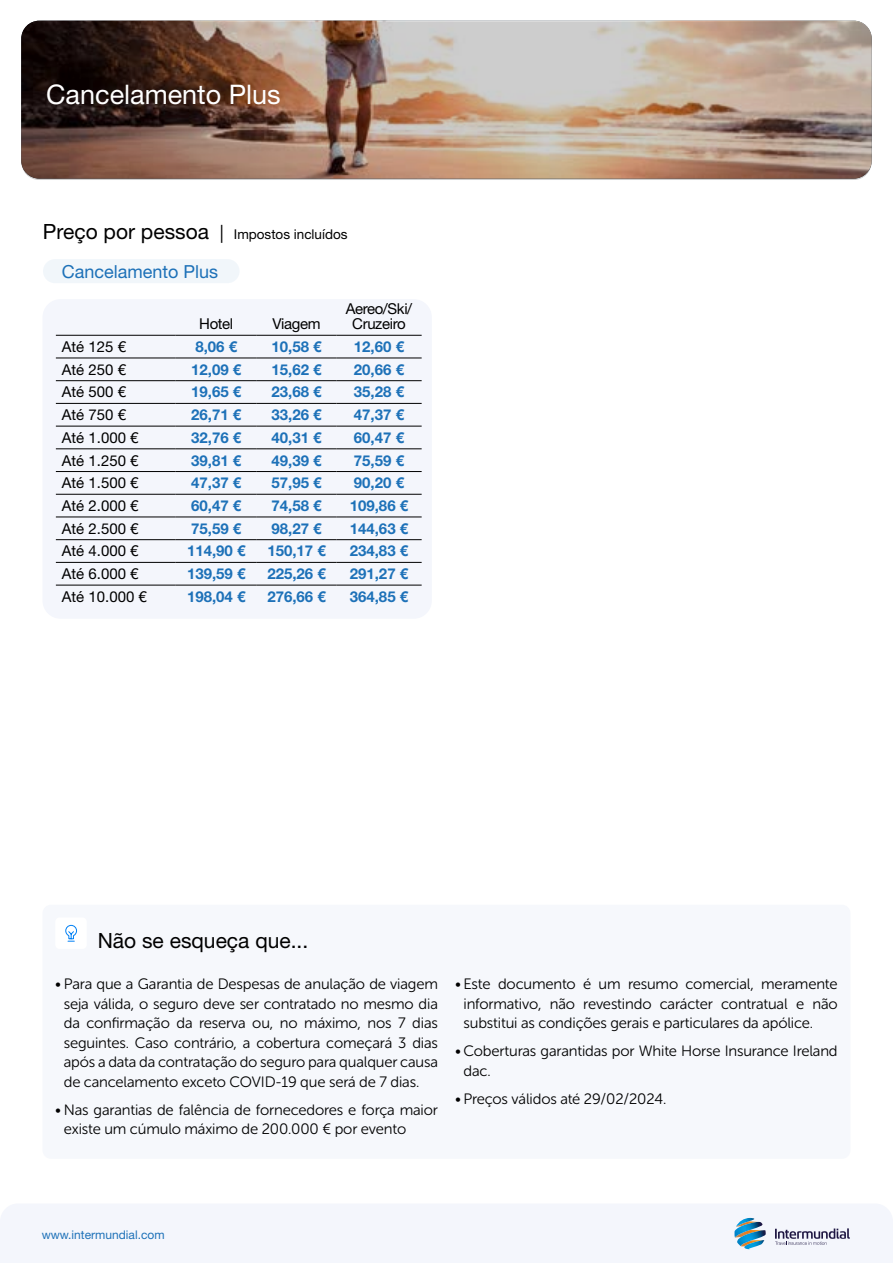
<style>
.page{position:relative;width:893px;height:1263px;background:#fff}
.page>*{position:absolute;margin:0;border:0;box-sizing:border-box;transform-origin:0 0}
.t1{font:27px "Helvetica Neue LT Std";color:#fff}
.t2{font:21px "Helvetica Neue LT Std";color:#000}
.t3{font:18px "Helvetica Neue LT Std";color:#1d71b8}
.t4{font:15px/19.5px "Museo Sans Rounded 300";letter-spacing:-.01em;color:#000;text-align:justify}
.t5{font:700 15px "Helvetica Neue LT Std";color:#1d71b8}
.t6{font:15px "Helvetica Neue LT Std";color:#000}
.t7{font:15px/15px "Helvetica Neue LT Std";letter-spacing:-.025em;color:#000;text-align:center}
.t8{font:13.5px "Helvetica Neue LT Std";color:#000}
.t9{font:12px "Helvetica Neue LT Std";color:#1d71b8}
.s1{font-size:21px}
.s2{font-size:18px}
</style>
<div class="page">
<div style="left:0;top:1204px;width:893px;height:59px;background:#f4f6fc"></div>
<img style="left:736px;top:1218px;width:19px;height:4px">
<img style="left:734px;top:1222px;width:29px;height:15px">
<img style="left:744px;top:1246px;width:20px;height:3px">
<img style="left:737px;top:1230px;width:29px;height:16px">
<svg style="left:775px;top:1228px;width:75px;height:17px"></svg>
<div style="left:43px;top:905px;width:807px;height:254px;background:#f6f8fc;border-radius:9px"></div>
<div style="left:55px;top:917px;width:32px;height:32px;background:#fff;border-radius:4px"></div>
<svg style="left:65px;top:924px;width:12px;height:18px"></svg>
<div style="left:43px;top:259px;width:197px;height:24px;background:#f1f6fa;border-radius:12px"></div>
<img style="left:21px;top:21px;width:851px;height:159px;border-radius:18px">
<div style="left:43px;top:299px;width:389px;height:320px;background:#f4f6fc;border-radius:18px"></div>
<hr style="left:56px;top:358px;width:120px;height:1px;background:#000">
<hr style="left:176px;top:358px;width:81px;height:1px;background:#000">
<hr style="left:257px;top:358px;width:79px;height:1px;background:#000">
<hr style="left:336px;top:358px;width:86px;height:1px;background:#000">
<hr style="left:56px;top:380px;width:120px;height:1px;background:#000">
<hr style="left:176px;top:380px;width:81px;height:1px;background:#000">
<hr style="left:257px;top:380px;width:79px;height:1px;background:#000">
<hr style="left:336px;top:380px;width:86px;height:1px;background:#000">
<hr style="left:56px;top:403px;width:120px;height:1px;background:#000">
<hr style="left:176px;top:403px;width:81px;height:1px;background:#000">
<hr style="left:257px;top:403px;width:79px;height:1px;background:#000">
<hr style="left:336px;top:403px;width:86px;height:1px;background:#000">
<hr style="left:56px;top:426px;width:120px;height:1px;background:#000">
<hr style="left:176px;top:426px;width:81px;height:1px;background:#000">
<hr style="left:257px;top:426px;width:79px;height:1px;background:#000">
<hr style="left:336px;top:426px;width:86px;height:1px;background:#000">
<hr style="left:56px;top:449px;width:120px;height:1px;background:#000">
<hr style="left:176px;top:449px;width:81px;height:1px;background:#000">
<hr style="left:257px;top:449px;width:79px;height:1px;background:#000">
<hr style="left:336px;top:449px;width:86px;height:1px;background:#000">
<hr style="left:56px;top:471px;width:120px;height:1px;background:#000">
<hr style="left:176px;top:471px;width:81px;height:1px;background:#000">
<hr style="left:257px;top:471px;width:79px;height:1px;background:#000">
<hr style="left:336px;top:471px;width:86px;height:1px;background:#000">
<hr style="left:56px;top:494px;width:120px;height:1px;background:#000">
<hr style="left:176px;top:494px;width:81px;height:1px;background:#000">
<hr style="left:257px;top:494px;width:79px;height:1px;background:#000">
<hr style="left:336px;top:494px;width:86px;height:1px;background:#000">
<hr style="left:56px;top:517px;width:120px;height:1px;background:#000">
<hr style="left:176px;top:517px;width:81px;height:1px;background:#000">
<hr style="left:257px;top:517px;width:79px;height:1px;background:#000">
<hr style="left:336px;top:517px;width:86px;height:1px;background:#000">
<hr style="left:56px;top:539px;width:120px;height:1px;background:#000">
<hr style="left:176px;top:539px;width:81px;height:1px;background:#000">
<hr style="left:257px;top:539px;width:79px;height:1px;background:#000">
<hr style="left:336px;top:539px;width:86px;height:1px;background:#000">
<hr style="left:56px;top:562px;width:120px;height:1px;background:#000">
<hr style="left:176px;top:562px;width:81px;height:1px;background:#000">
<hr style="left:257px;top:562px;width:79px;height:1px;background:#000">
<hr style="left:336px;top:562px;width:86px;height:1px;background:#000">
<hr style="left:56px;top:585px;width:120px;height:1px;background:#000">
<hr style="left:176px;top:585px;width:81px;height:1px;background:#000">
<hr style="left:257px;top:585px;width:79px;height:1px;background:#000">
<hr style="left:336px;top:585px;width:86px;height:1px;background:#000">
<hr style="left:56px;top:335px;width:120px;height:1px;background:#000">
<hr style="left:176px;top:335px;width:81px;height:1px;background:#000">
<hr style="left:257px;top:335px;width:79px;height:1px;background:#000">
<hr style="left:336px;top:335px;width:86px;height:1px;background:#000">
<h1 class="t1" style="left:46px;top:79px;width:236px">Cancelamento Plus</h1>
<p class="t8" style="left:43px;top:226px;width:306px"><span class="s1">Preço por pessoa</span> <span class="s2">|</span> Impostos incluídos</p>
<p class="t3" style="left:62px;top:260px;width:158px">Cancelamento Plus</p>
<p class="t6" style="left:199px;top:315px;width:36px">Hotel</p>
<p class="t6" style="left:272px;top:315px;width:50px">Viagem</p>
<p class="t7" style="left:346px;top:301px;width:68px">Aereo/Ski/<br>Cruzeiro</p>
<p class="t6" style="left:62px;top:338px;width:66px">Até 125 €</p>
<p class="t5" style="left:195px;top:337px;width:43px">8,06 €</p>
<p class="t5" style="left:272px;top:337px;width:52px">10,58 €</p>
<p class="t5" style="left:354px;top:337px;width:52px">12,60 €</p>
<p class="t6" style="left:62px;top:360px;width:66px">Até 250 €</p>
<p class="t5" style="left:191px;top:360px;width:52px">12,09 €</p>
<p class="t5" style="left:272px;top:360px;width:52px">15,62 €</p>
<p class="t5" style="left:354px;top:360px;width:52px">20,66 €</p>
<p class="t6" style="left:62px;top:383px;width:66px">Até 500 €</p>
<p class="t5" style="left:191px;top:383px;width:52px">19,65 €</p>
<p class="t5" style="left:272px;top:383px;width:52px">23,68 €</p>
<p class="t5" style="left:354px;top:383px;width:52px">35,28 €</p>
<p class="t6" style="left:62px;top:406px;width:66px">Até 750 €</p>
<p class="t5" style="left:191px;top:405px;width:52px">26,71 €</p>
<p class="t5" style="left:272px;top:405px;width:52px">33,26 €</p>
<p class="t5" style="left:354px;top:405px;width:52px">47,37 €</p>
<p class="t6" style="left:62px;top:428px;width:78px">Até 1.000 €</p>
<p class="t5" style="left:191px;top:428px;width:52px">32,76 €</p>
<p class="t5" style="left:272px;top:428px;width:52px">40,31 €</p>
<p class="t5" style="left:354px;top:428px;width:52px">60,47 €</p>
<p class="t6" style="left:62px;top:451px;width:78px">Até 1.250 €</p>
<p class="t5" style="left:191px;top:451px;width:52px">39,81 €</p>
<p class="t5" style="left:272px;top:451px;width:52px">49,39 €</p>
<p class="t5" style="left:354px;top:451px;width:52px">75,59 €</p>
<p class="t6" style="left:62px;top:474px;width:78px">Até 1.500 €</p>
<p class="t5" style="left:191px;top:474px;width:52px">47,37 €</p>
<p class="t5" style="left:272px;top:474px;width:52px">57,95 €</p>
<p class="t5" style="left:354px;top:474px;width:52px">90,20 €</p>
<p class="t6" style="left:62px;top:497px;width:78px">Até 2.000 €</p>
<p class="t5" style="left:191px;top:496px;width:52px">60,47 €</p>
<p class="t5" style="left:272px;top:496px;width:52px">74,58 €</p>
<p class="t5" style="left:350px;top:496px;width:60px">109,86 €</p>
<p class="t6" style="left:62px;top:519px;width:78px">Até 2.500 €</p>
<p class="t5" style="left:191px;top:519px;width:52px">75,59 €</p>
<p class="t5" style="left:272px;top:519px;width:52px">98,27 €</p>
<p class="t5" style="left:350px;top:519px;width:60px">144,63 €</p>
<p class="t6" style="left:62px;top:542px;width:78px">Até 4.000 €</p>
<p class="t5" style="left:187px;top:542px;width:60px">114,90 €</p>
<p class="t5" style="left:267px;top:542px;width:60px">150,17 €</p>
<p class="t5" style="left:350px;top:542px;width:60px">234,83 €</p>
<p class="t6" style="left:62px;top:565px;width:78px">Até 6.000 €</p>
<p class="t5" style="left:187px;top:564px;width:60px">139,59 €</p>
<p class="t5" style="left:267px;top:564px;width:60px">225,26 €</p>
<p class="t5" style="left:350px;top:564px;width:60px">291,27 €</p>
<p class="t6" style="left:62px;top:587px;width:87px">Até 10.000 €</p>
<p class="t5" style="left:187px;top:587px;width:60px">198,04 €</p>
<p class="t5" style="left:267px;top:587px;width:60px">276,66 €</p>
<p class="t5" style="left:350px;top:587px;width:60px">364,85 €</p>
<h2 class="t2" style="left:98px;top:928px;width:212px">Não se esqueça que...</h2>
<p class="t4" style="left:64px;top:974px;width:376px;text-indent:-9px">• Para que a Garantia de Despesas de anulação de viagem seja válida, o seguro deve ser contratado no mesmo dia da confirmação da reserva ou, no máximo, nos 7 dias seguintes. Caso contrário, a cobertura começará 3 dias após a data da contratação do seguro para qualquer causa de cancelamento exceto COVID-19 que será de 7 dias.</p>
<p class="t4" style="left:64px;top:1100px;width:376px;text-indent:-9px">• Nas garantias de falência de fornecedores e força maior existe um cúmulo máximo de 200.000 € por evento</p>
<p class="t4" style="left:463px;top:974px;width:376px;text-indent:-9px">• Este documento é um resumo comercial, meramente informativo, não revestindo carácter contratual e não substitui as condições gerais e particulares da apólice.</p>
<p class="t4" style="left:463px;top:1041px;width:376px;text-indent:-9px">• Coberturas garantidas por White Horse Insurance Ireland dac.</p>
<p class="t4" style="left:455px;top:1089px;width:213px">• Preços válidos até 29/02/2024.</p>
<p class="t9" style="left:42px;top:1227px;width:124px">www.intermundial.com</p>
</div>
